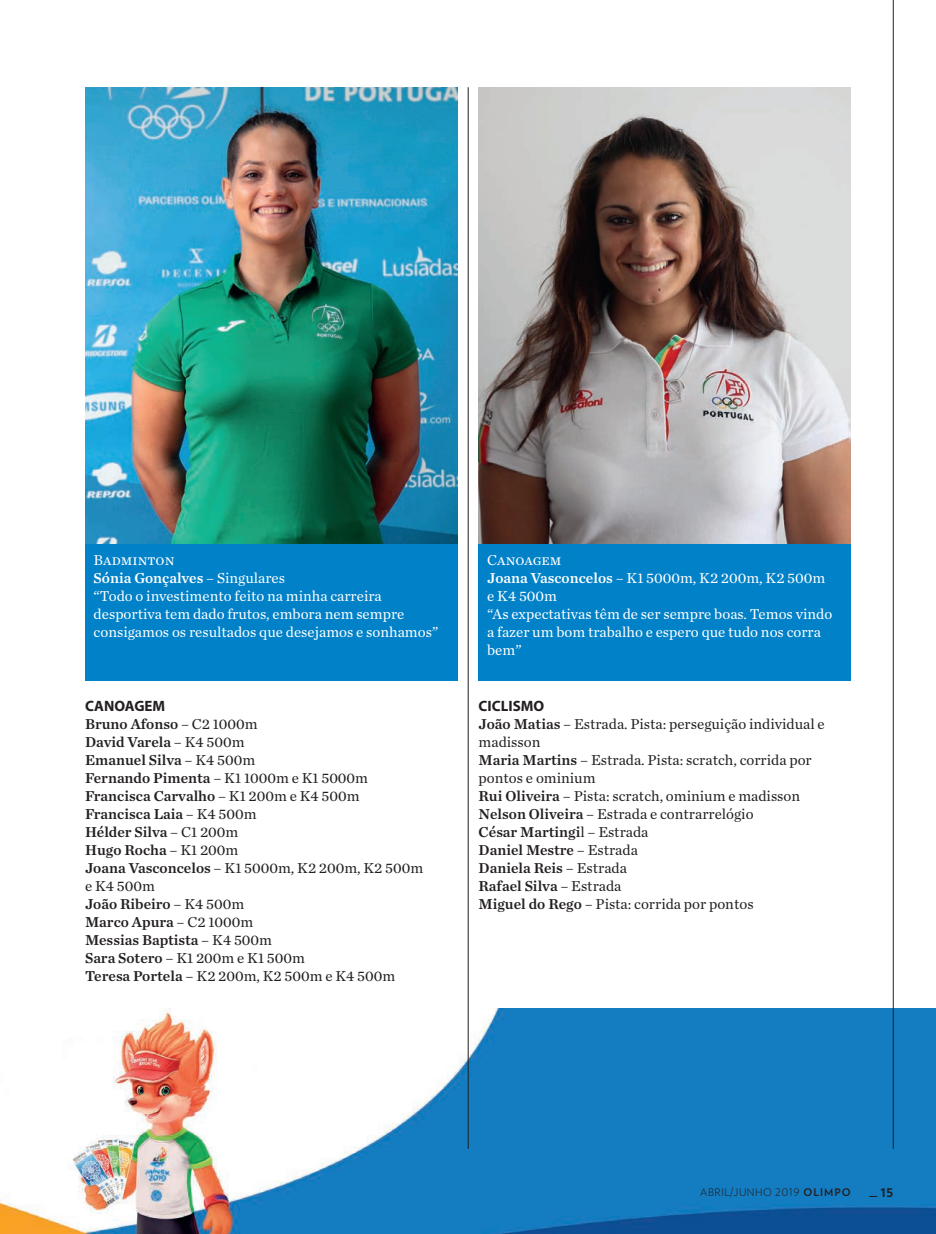
<style>
.page{position:relative;width:936px;height:1234px;background:#fff}
.page>*{position:absolute;margin:0;border:0;box-sizing:border-box;transform-origin:0 0}
._04_entrevista_respo{font:15px/18px "Chronicle Text G1";color:#231f20}
._04_entrevista_respo-2{font:15px "Chronicle Text G1 Semi";color:#231f20}
._04_entrevista_respo-3{font:15px/18px "Chronicle Text G1";color:#fff}
._04_entrevista_respo-4{font:15px "Chronicle Text G1 Semi";color:#fff}
._04_entrevista_respo-5{font:700 15px "Myriad Pro";color:#231f20}
.t1{font:700 15px "Verlag";color:#231f20}
.t2{font:300 10.5px "Verlag";letter-spacing:.05em;color:#231f20}
.s1{font-family:"Chronicle Text G1"}
.s2{font-family:"Chronicle Text G1 Semi"}
.s3{font-weight:700}
</style>
<div class="page">
<img style="left:0;top:1008px;width:935px;height:225px">
<hr style="left:468px;top:87px;width:1px;height:1061px;background:#231f20">
<img style="left:85px;top:87px;width:372px;height:457px">
<img style="left:478px;top:87px;width:372px;height:457px">
<div style="left:85px;top:544px;width:372px;height:136px;background:#0081c8"></div>
<div style="left:478px;top:544px;width:372px;height:136px;background:#0081c8"></div>
<hr style="left:892px;top:0;width:1px;height:1148px;background:#231f20">
<p class="_04_entrevista_respo-3" style="left:94px;top:550px;width:82px">Badminton</p>
<p class="_04_entrevista_respo-4" style="left:94px;top:566px;width:193px">Sónia Gonçalves <span class="s1">– Singulares</span></p>
<p class="_04_entrevista_respo-3" style="left:94px;top:586px;width:346px">“Todo o investimento feito na minha carreira desportiva tem dado frutos, embora nem sempre consigamos os resultados que desejamos e sonhamos”</p>
<p class="_04_entrevista_respo-5" style="left:85px;top:695px;width:82px">CANOAGEM</p>
<p class="_04_entrevista_respo-2" style="left:85px;top:711px;width:174px">Bruno Afonso <span class="s1">– C2 1000m</span></p>
<p class="_04_entrevista_respo-2" style="left:85px;top:729px;width:161px">David Varela <span class="s1">– K4 500m</span></p>
<p class="_04_entrevista_respo-2" style="left:85px;top:747px;width:172px">Emanuel Silva <span class="s1">– K4 500m</span></p>
<p class="_04_entrevista_respo" style="left:85px;top:767px;width:284px"><span class="s2">Fernando Pimenta</span> – K1 1000m e K1 5000m</p>
<p class="_04_entrevista_respo-2" style="left:85px;top:783px;width:276px">Francisca Carvalho <span class="s1">– K1 200m e K4 500m</span></p>
<p class="_04_entrevista_respo-2" style="left:85px;top:801px;width:173px">Francisca Laia <span class="s1">– K4 500m</span></p>
<p class="_04_entrevista_respo-2" style="left:85px;top:819px;width:155px">Hélder Silva <span class="s1">– C1 200m</span></p>
<p class="_04_entrevista_respo-2" style="left:85px;top:837px;width:155px">Hugo Rocha <span class="s1">– K1 200m</span></p>
<p class="_04_entrevista_respo" style="left:85px;top:857px;width:339px"><span class="s2">Joana Vasconcelos</span> – K1 5000m, K2 200m, K2 500m</p>
<p class="_04_entrevista_respo" style="left:85px;top:875px;width:71px">e K4 500m</p>
<p class="_04_entrevista_respo-2" style="left:85px;top:891px;width:161px">João Ribeiro <span class="s1">– K4 500m</span></p>
<p class="_04_entrevista_respo-2" style="left:85px;top:909px;width:170px">Marco Apura <span class="s1">– C2 1000m</span></p>
<p class="_04_entrevista_respo-2" style="left:85px;top:927px;width:188px">Messias Baptista <span class="s1">– K4 500m</span></p>
<p class="_04_entrevista_respo" style="left:85px;top:947px;width:221px"><span class="s2">Sara Sotero</span> – K1 200m e K1 500m</p>
<p class="_04_entrevista_respo" style="left:85px;top:965px;width:311px"><span class="s2">Teresa Portela</span> – K2 200m, K2 500m e K4 500m</p>
<p class="_04_entrevista_respo-3" style="left:487px;top:550px;width:76px">Canoagem</p>
<p class="_04_entrevista_respo-3" style="left:487px;top:568px;width:339px"><span class="s2">Joana Vasconcelos</span> – K1 5000m, K2 200m, K2 500m</p>
<p class="_04_entrevista_respo-3" style="left:487px;top:586px;width:71px">e K4 500m</p>
<p class="_04_entrevista_respo-3" style="left:487px;top:604px;width:346px">“As expectativas têm de ser sempre boas. Temos vindo a fazer um bom trabalho e espero que tudo nos corra bem”</p>
<p class="_04_entrevista_respo-5" style="left:478px;top:695px;width:67px">CICLISMO</p>
<p class="_04_entrevista_respo" style="left:478px;top:713px;width:347px"><span class="s2">João Matias</span> – Estrada. Pista: perseguição individual e madisson</p>
<p class="_04_entrevista_respo" style="left:478px;top:749px;width:334px"><span class="s2">Maria Martins</span> – Estrada. Pista: scratch, corrida por pontos e ominium</p>
<p class="_04_entrevista_respo" style="left:478px;top:785px;width:323px"><span class="s2">Rui Oliveira</span> – Pista: scratch, ominium e madisson</p>
<p class="_04_entrevista_respo" style="left:478px;top:803px;width:276px"><span class="s2">Nelson Oliveira</span> – Estrada e contrarrelógio</p>
<p class="_04_entrevista_respo-2" style="left:478px;top:819px;width:171px">César Martingi<span class="s1">l – Estrada</span></p>
<p class="_04_entrevista_respo-2" style="left:478px;top:837px;width:161px">Daniel Mestre <span class="s1">– Estrada</span></p>
<p class="_04_entrevista_respo-2" style="left:478px;top:855px;width:150px">Daniela Reis <span class="s1">– Estrada</span></p>
<p class="_04_entrevista_respo-2" style="left:478px;top:873px;width:144px">Rafael Silva <span class="s1">– Estrada</span></p>
<p class="_04_entrevista_respo" style="left:478px;top:893px;width:276px"><span class="s2">Miguel do Rego</span> – Pista: corrida por pontos</p>
<p class="t2" style="left:700px;top:1183px;width:152px">ABRIL/JUNHO 2019 <span class="s3">OLIMPO</span></p>
<p class="t1" style="left:869px;top:1179px;width:25px">_ 15</p>
</div>
